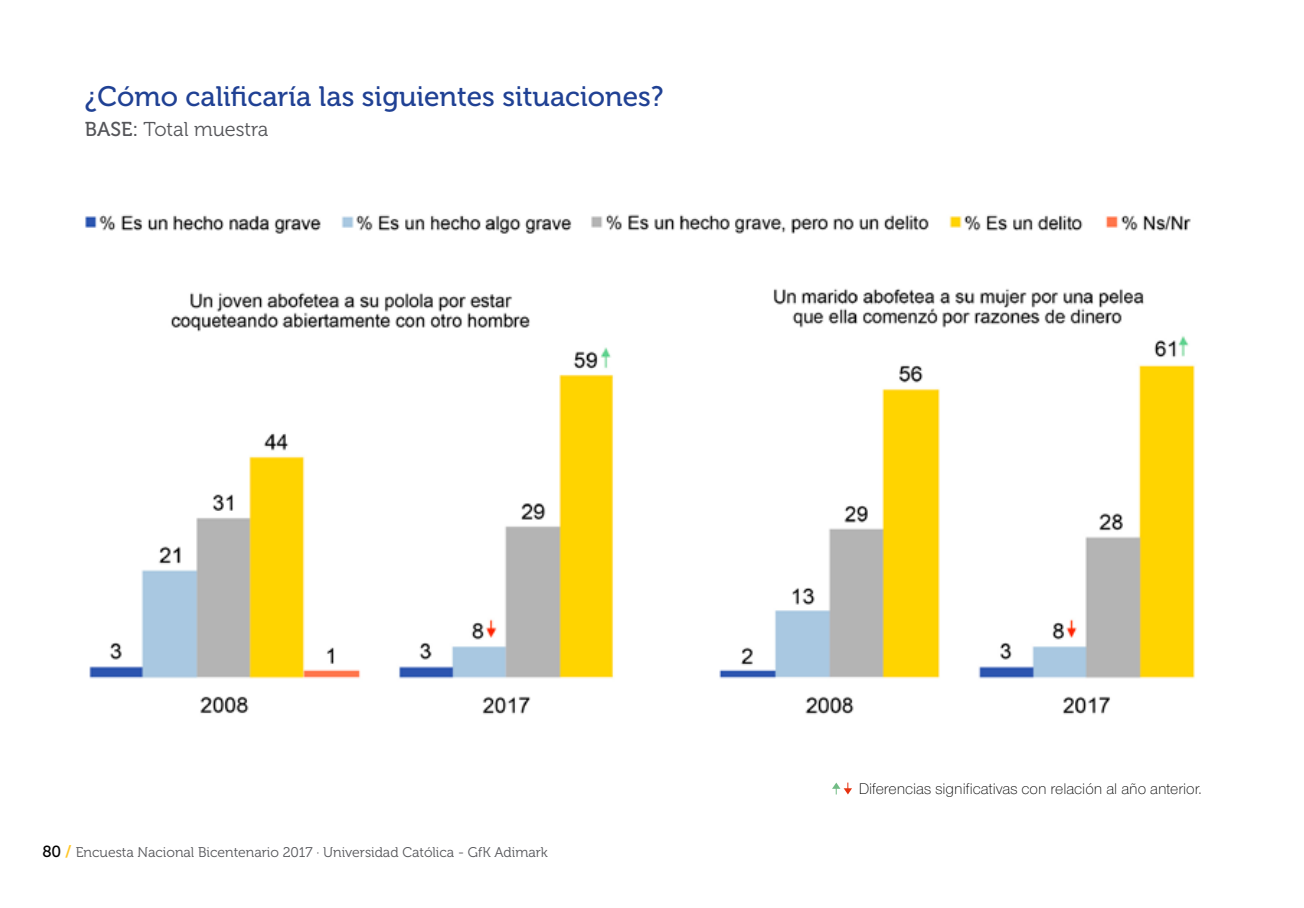
<style>
.page{position:relative;width:1304px;height:908px;background:#fff}
.page>*{position:absolute;margin:0;border:0;box-sizing:border-box;transform-origin:0 0}
.t1{font:28px "Museo 500";color:#204194}
.t2{font:20px "Museo 300";color:#55565a}
.t3{font:300 16px "Nimbus Sans Novus T";color:#000}
.t4{font:14px "Museo 300";color:#55565a}
.s1{font-family:"Museo 500"}
.s2{font-family:"Museo 500";font-size:16px;color:#000}
.s3{font-family:"Museo 700";font-size:16px;color:#ffc627}
</style>
<div class="page">
<img style="left:85px;top:214px;width:1110px;height:501px">
<svg style="left:832px;top:782px;width:20px;height:12px"></svg>
<h1 class="t1" style="left:85px;top:81px;width:580px">¿Cómo calificaría las siguientes situaciones?</h1>
<h2 class="t2" style="left:85px;top:118px;width:185px"><span class="s1">BASE:</span> Total muestra</h2>
<p class="t4" style="left:43px;top:844px;width:507px"><span class="s2">80</span> <span class="s3">/</span> Encuesta Nacional Bicentenario 2017 · Universidad Católica - GfK Adimark</p>
<p class="t3" style="left:859px;top:779px;width:345px">Diferencias significativas con relación al año anterior.</p>
</div>
